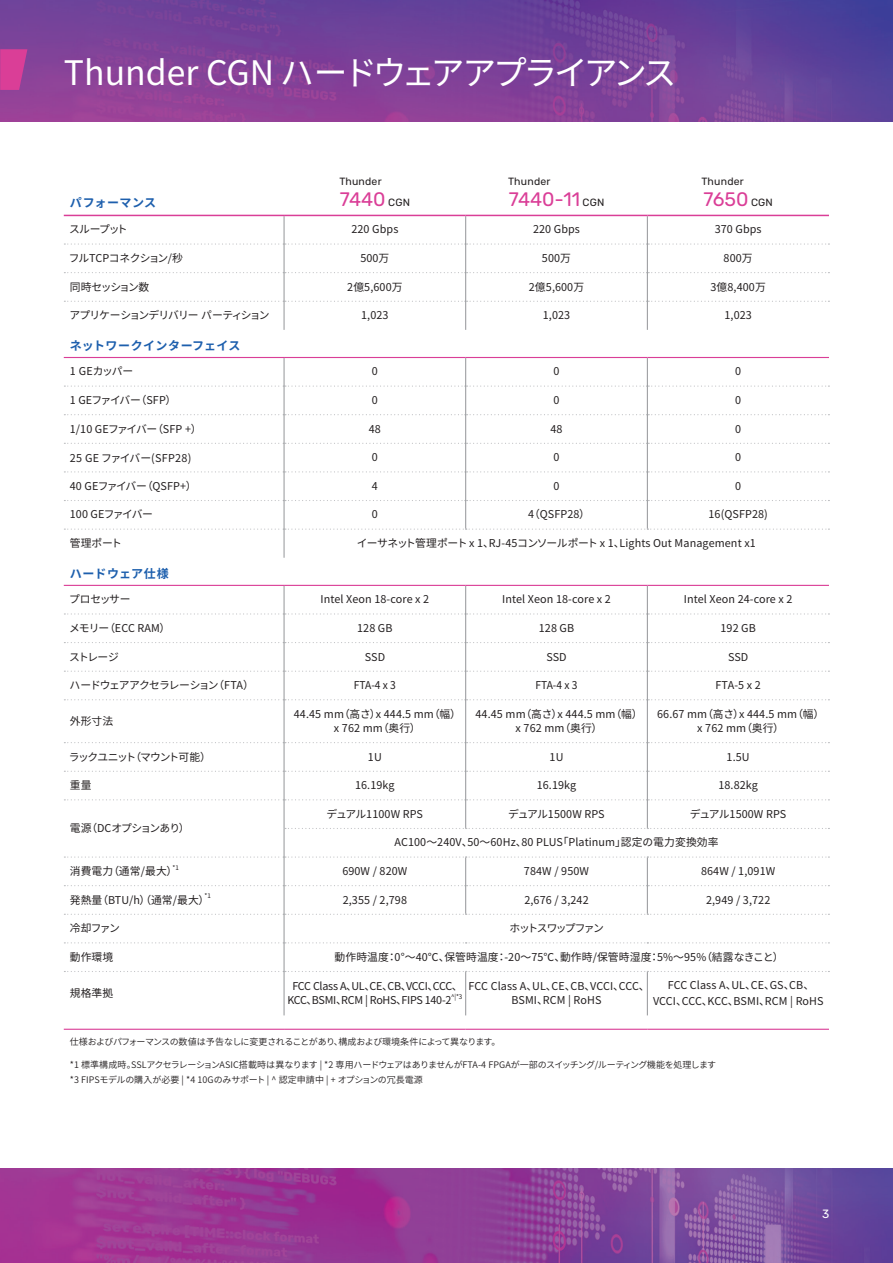
<style>
.page{position:relative;width:893px;height:1263px;background:#fff}
.page>*{position:absolute;margin:0;border:0;box-sizing:border-box;transform-origin:0 0}
.t1{font:33.75px "Source Han Sans JP";letter-spacing:-.08em;color:#fff}
.t2{font:19.5px "Rubik";color:#da3e97}
.t3{font:700 12px "Source Han Sans JP";letter-spacing:.03em;color:#1d5fad}
.t4{font:12px "Rubik";color:#fff}
.t5{font:10.8px/14.2px "Source Han Sans JP";letter-spacing:.01em;color:#231f20;text-align:center}
.t6{font:10.8px/14.2px "Source Han Sans JP";letter-spacing:-.025em;color:#231f20}
.t7{font:10.8px "Source Han Sans JP";letter-spacing:-.085em;color:#231f20}
.t8{font:10.8px "Source Han Sans JP";letter-spacing:-.02em;color:#231f20}
.t9{font:10.8px "Source Han Sans JP";letter-spacing:-.045em;color:#231f20}
.t10{font:10.8px "Source Han Sans JP";letter-spacing:-.11em;color:#231f20}
.t11{font:10.8px "Source Han Sans JP";letter-spacing:.01em;color:#231f20;scale:.95 1}
.t12{font:10.8px "Source Han Sans JP";letter-spacing:-.04em;color:#231f20}
.t13{font:10.8px "Source Han Sans JP";letter-spacing:-.06em;color:#231f20}
.t14{font:10.8px "Source Han Sans JP";letter-spacing:-.145em;color:#231f20}
.t15{font:10.8px "Source Han Sans JP";letter-spacing:-.105em;color:#231f20}
.t16{font:10.5px "Rubik";letter-spacing:.02em;color:#231f20}
.t17{font:9px/14.9px "Source Han Sans JP";letter-spacing:-.025em;color:#231f20}
.t18{font:9px "Source Han Sans JP";letter-spacing:-.055em;color:#231f20}
.t19{font:6.3px "Source Han Sans JP";color:#231f20}
.s1{font-size:10.5px;color:#231f20}
</style>
<div class="page">
<img style="left:0;top:1168px;width:893px;height:95px">
<hr style="left:284px;top:971px;width:1px;height:44px;background:#939598">
<svg style="left:64px;top:216px;width:765px;height:114px"></svg>
<svg style="left:64px;top:358px;width:765px;height:200px"></svg>
<hr style="left:284px;top:700px;width:1px;height:43px;background:#939598">
<hr style="left:465px;top:700px;width:1px;height:43px;background:#939598">
<hr style="left:647px;top:700px;width:1px;height:43px;background:#939598">
<svg style="left:64px;top:742px;width:765px;height:230px"></svg>
<svg style="left:64px;top:586px;width:765px;height:114px"></svg>
<hr style="left:465px;top:972px;width:1px;height:43px;background:#939598">
<hr style="left:647px;top:972px;width:1px;height:43px;background:#939598">
<hr style="left:64px;top:215px;width:220px;height:1px;background:#da3e97">
<hr style="left:284px;top:215px;width:182px;height:1px;background:#da3e97">
<hr style="left:466px;top:215px;width:181px;height:1px;background:#da3e97">
<hr style="left:647px;top:215px;width:182px;height:1px;background:#da3e97">
<hr style="left:64px;top:357px;width:220px;height:1px;background:#da3e97">
<hr style="left:284px;top:357px;width:182px;height:1px;background:#da3e97">
<hr style="left:466px;top:357px;width:181px;height:1px;background:#da3e97">
<hr style="left:647px;top:357px;width:182px;height:1px;background:#da3e97">
<hr style="left:64px;top:585px;width:220px;height:1px;background:#da3e97">
<hr style="left:284px;top:585px;width:182px;height:1px;background:#da3e97">
<hr style="left:466px;top:585px;width:181px;height:1px;background:#da3e97">
<hr style="left:647px;top:585px;width:182px;height:1px;background:#da3e97">
<hr style="left:64px;top:1029px;width:220px;height:1px;background:#da3e97">
<hr style="left:284px;top:1029px;width:182px;height:1px;background:#da3e97">
<hr style="left:466px;top:1029px;width:181px;height:1px;background:#da3e97">
<hr style="left:647px;top:1029px;width:182px;height:1px;background:#da3e97">
<img style="left:1px;top:0;width:892px;height:122px">
<svg style="left:1px;top:49px;width:26px;height:41px"></svg>
<img style="left:0;top:0;width:1px;height:122px">
<h1 class="t1" style="left:64px;top:53px;width:614px">Thunder CGN ハードウェアアプライアンス</h1>
<p class="t16" style="left:339px;top:175px;width:44px">Thunder</p>
<h2 class="t2" style="left:340px;top:188px;width:72px">7440 <span class="s1">CGN</span></h2>
<p class="t16" style="left:508px;top:175px;width:44px">Thunder</p>
<h2 class="t2" style="left:509px;top:188px;width:97px">7440-11 <span class="s1">CGN</span></h2>
<p class="t16" style="left:702px;top:175px;width:44px">Thunder</p>
<p class="t3" style="left:70px;top:196px;width:88px">パフォーマンス</p>
<h2 class="t2" style="left:703px;top:188px;width:71px">7650 <span class="s1">CGN</span></h2>
<p class="t5" style="left:69px;top:223px;width:60px">スループット</p>
<p class="t5" style="left:351px;top:223px;width:49px">220 Gbps</p>
<p class="t5" style="left:533px;top:223px;width:49px">220 Gbps</p>
<p class="t5" style="left:715px;top:223px;width:49px">370 Gbps</p>
<p class="t12" style="left:69px;top:252px;width:116px">フルTCPコネクション/秒</p>
<p class="t5" style="left:360px;top:251px;width:31px">500万</p>
<p class="t5" style="left:542px;top:251px;width:31px">500万</p>
<p class="t5" style="left:724px;top:251px;width:31px">800万</p>
<p class="t15" style="left:70px;top:281px;width:81px">同時セッション数</p>
<p class="t5" style="left:347px;top:280px;width:57px">2億5,600万</p>
<p class="t5" style="left:529px;top:280px;width:57px">2億5,600万</p>
<p class="t5" style="left:710px;top:280px;width:57px">3億8,400万</p>
<p class="t7" style="left:69px;top:309px;width:202px">アプリケーションデリバリー パーティション</p>
<p class="t5" style="left:361px;top:308px;width:29px">1,023</p>
<p class="t5" style="left:543px;top:308px;width:29px">1,023</p>
<p class="t5" style="left:724px;top:308px;width:29px">1,023</p>
<p class="t3" style="left:70px;top:339px;width:172px">ネットワークインターフェイス</p>
<p class="t5" style="left:70px;top:365px;width:65px">1 GEカッパー</p>
<p class="t5" style="left:372px;top:365px;width:7px">0</p>
<p class="t5" style="left:553px;top:365px;width:7px">0</p>
<p class="t5" style="left:735px;top:365px;width:7px">0</p>
<p class="t9" style="left:70px;top:394px;width:108px">1 GEファイバー（SFP）</p>
<p class="t5" style="left:372px;top:393px;width:7px">0</p>
<p class="t5" style="left:554px;top:393px;width:7px">0</p>
<p class="t5" style="left:735px;top:393px;width:7px">0</p>
<p class="t8" style="left:70px;top:423px;width:133px">1/10 GEファイバー（SFP +）</p>
<p class="t5" style="left:369px;top:422px;width:14px">48</p>
<p class="t5" style="left:550px;top:422px;width:14px">48</p>
<p class="t5" style="left:735px;top:422px;width:7px">0</p>
<p class="t5" style="left:70px;top:451px;width:123px">25 GE ファイバー(SFP28)</p>
<p class="t5" style="left:372px;top:450px;width:7px">0</p>
<p class="t5" style="left:554px;top:450px;width:7px">0</p>
<p class="t5" style="left:735px;top:450px;width:7px">0</p>
<p class="t5" style="left:70px;top:479px;width:128px">40 GEファイバー（QSFP+）</p>
<p class="t5" style="left:372px;top:479px;width:7px">4</p>
<p class="t5" style="left:554px;top:479px;width:7px">0</p>
<p class="t5" style="left:735px;top:479px;width:7px">0</p>
<p class="t9" style="left:70px;top:508px;width:85px">100 GEファイバー</p>
<p class="t5" style="left:372px;top:508px;width:7px">0</p>
<p class="t5" style="left:528px;top:508px;width:63px">4（QSFP28）</p>
<p class="t5" style="left:708px;top:508px;width:61px">16(QSFP28)</p>
<p class="t5" style="left:70px;top:536px;width:54px">管理ポート</p>
<p class="t5" style="left:357px;top:536px;width:400px">イーサネット管理ポート x 1、RJ-45コンソールポート x 1、Lights Out Management x1</p>
<p class="t3" style="left:70px;top:567px;width:101px">ハードウェア仕様</p>
<p class="t5" style="left:69px;top:592px;width:63px">プロセッサー</p>
<p class="t5" style="left:320px;top:592px;width:110px">Intel Xeon 18-core x 2</p>
<p class="t5" style="left:502px;top:592px;width:110px">Intel Xeon 18-core x 2</p>
<p class="t5" style="left:684px;top:592px;width:110px">Intel Xeon 24-core x 2</p>
<p class="t8" style="left:69px;top:622px;width:103px">メモリー（ECC RAM）</p>
<p class="t5" style="left:357px;top:621px;width:37px">128 GB</p>
<p class="t5" style="left:539px;top:621px;width:37px">128 GB</p>
<p class="t5" style="left:720px;top:621px;width:37px">192 GB</p>
<p class="t5" style="left:69px;top:650px;width:51px">ストレージ</p>
<p class="t5" style="left:365px;top:650px;width:22px">SSD</p>
<p class="t5" style="left:546px;top:650px;width:22px">SSD</p>
<p class="t5" style="left:728px;top:650px;width:22px">SSD</p>
<p class="t7" style="left:69px;top:679px;width:186px">ハードウェアアクセラレーション（FTA）</p>
<p class="t11" style="left:354px;top:679px;width:46px">FTA-4 x 3</p>
<p class="t11" style="left:535px;top:679px;width:46px">FTA-4 x 3</p>
<p class="t5" style="left:715px;top:678px;width:47px">FTA-5 x 2</p>
<p class="t5" style="left:70px;top:714px;width:45px">外形寸法</p>
<p class="t5" style="left:294px;top:707px;width:169px">44.45 mm（高さ）x 444.5 mm（幅）x 762 mm（奥行）</p>
<p class="t5" style="left:475px;top:707px;width:169px">44.45 mm（高さ）x 444.5 mm（幅）x 762 mm（奥行）</p>
<p class="t5" style="left:657px;top:707px;width:169px">66.67 mm（高さ）x 444.5 mm（幅）x 762 mm（奥行）</p>
<p class="t10" style="left:69px;top:750px;width:143px">ラックユニット（マウント可能）</p>
<p class="t5" style="left:368px;top:750px;width:15px">1U</p>
<p class="t5" style="left:550px;top:750px;width:15px">1U</p>
<p class="t5" style="left:727px;top:750px;width:25px">1.5U</p>
<p class="t5" style="left:70px;top:778px;width:23px">重量</p>
<p class="t5" style="left:355px;top:778px;width:41px">16.19kg</p>
<p class="t5" style="left:537px;top:778px;width:41px">16.19kg</p>
<p class="t5" style="left:718px;top:778px;width:41px">18.82kg</p>
<p class="t13" style="left:70px;top:822px;width:121px">電源（DCオプションあり）</p>
<p class="t5" style="left:326px;top:807px;width:98px">デュアル1100W RPS</p>
<p class="t5" style="left:508px;top:807px;width:98px">デュアル1500W RPS</p>
<p class="t5" style="left:690px;top:807px;width:98px">デュアル1500W RPS</p>
<p class="t5" style="left:394px;top:835px;width:326px">AC100～240V、50～60Hz、80 PLUS「Platinum」認定の電力変換効率</p>
<p class="t5" style="left:70px;top:864px;width:109px">消費電力（通常/最大）</p>
<p class="t19" style="left:172px;top:864px;width:8px">*1</p>
<p class="t5" style="left:342px;top:864px;width:67px">690W / 820W</p>
<p class="t5" style="left:524px;top:864px;width:67px">784W / 950W</p>
<p class="t5" style="left:701px;top:864px;width:76px">864W / 1,091W</p>
<p class="t5" style="left:70px;top:893px;width:141px">発熱量（BTU/h）（通常/最大）</p>
<p class="t19" style="left:205px;top:892px;width:8px">*1</p>
<p class="t5" style="left:343px;top:893px;width:66px">2,355 / 2,798</p>
<p class="t5" style="left:524px;top:893px;width:66px">2,676 / 3,242</p>
<p class="t5" style="left:706px;top:893px;width:66px">2,949 / 3,722</p>
<p class="t5" style="left:70px;top:921px;width:52px">冷却ファン</p>
<p class="t14" style="left:510px;top:922px;width:96px">ホットスワップファン</p>
<p class="t5" style="left:70px;top:950px;width:45px">動作環境</p>
<p class="t5" style="left:335px;top:950px;width:450px">動作時温度：0°～40℃、保管時温度：-20～75℃、動作時/保管時湿度：5%～95%（結露なきこと）</p>
<p class="t5" style="left:70px;top:986px;width:45px">規格準拠</p>
<p class="t6" style="left:287px;top:979px;width:177px;text-indent:5px">FCC Class A、UL、CE、CB、VCCI、CCC、<br>KCC、BSMI、RCM | RoHS、FIPS 140-2</p>
<p class="t5" style="left:469px;top:979px;width:183px">FCC Class A、UL、CE、CB、VCCI、CCC、<br>BSMI、RCM | RoHS</p>
<p class="t5" style="left:653px;top:978px;width:172px;line-height:15.3px">FCC Class A、UL、CE、GS、CB、<br>VCCI、CCC、KCC、BSMI、RCM | RoHS</p>
<p class="t18" style="left:70px;top:1036px;width:432px">仕様およびパフォーマンスの数値は予告なしに変更されることがあり、構成および環境条件によって異なります。</p>
<p class="t17" style="left:70px;top:1057px;width:648px">*1 標準構成時。SSLアクセラレーションASIC搭載時は異なります | *2 専用ハードウェアはありませんがFTA-4 FPGAが一部のスイッチング/ルーティング機能を処理します*3 FIPSモデルの購入が必要 | *4 10Gのみサポート | ^ 認定申請中 | + オプションの冗長電源</p>
<p class="t19" style="left:451px;top:993px;width:13px">^|*3</p>
<p class="t4" style="left:822px;top:1207px;width:9px">3</p>
</div>
